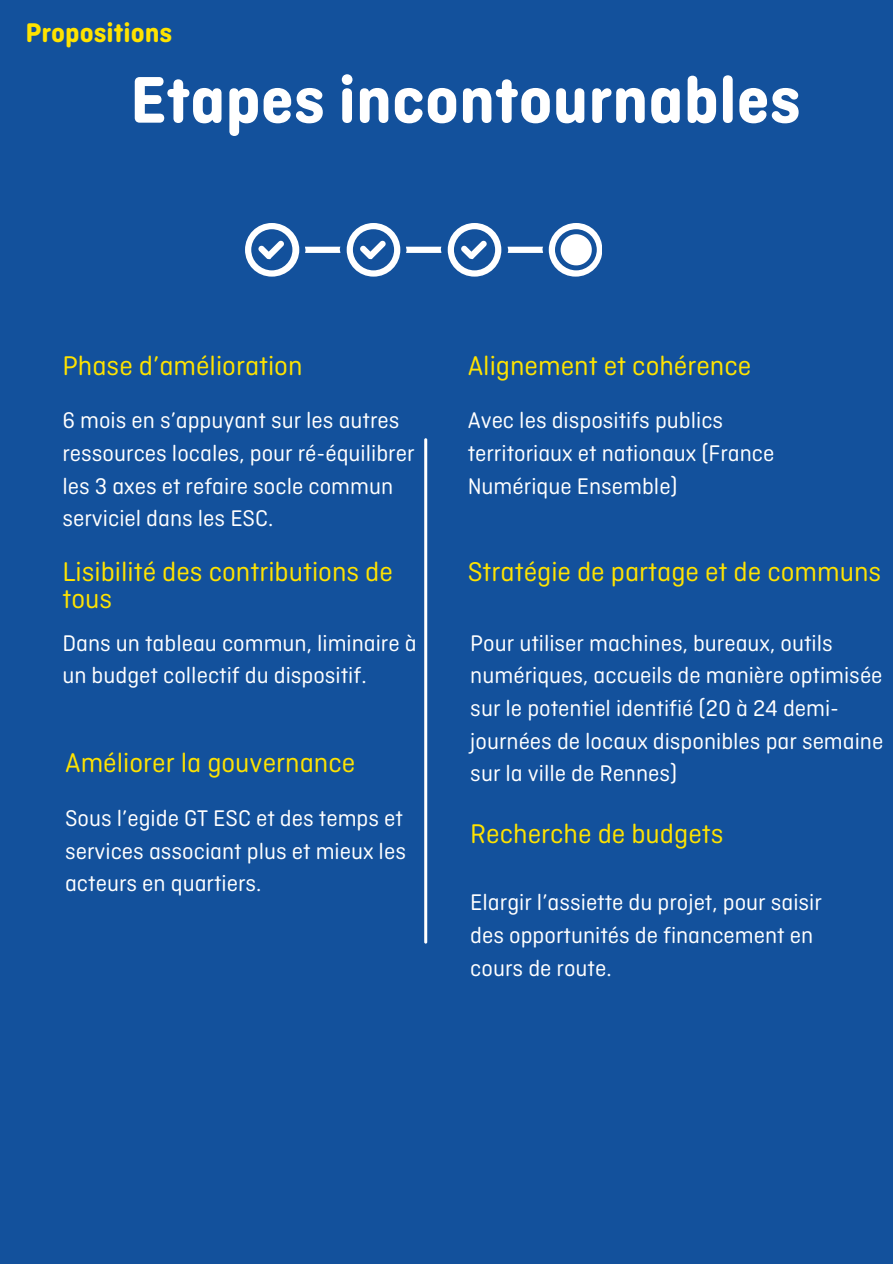
<style>
.page{position:relative;width:893px;height:1264px;background:#fff}
.page>*{position:absolute;margin:0;border:0;box-sizing:border-box;transform-origin:0 0}
.t1{font:700 69.45px "Ciutadella Rounded";color:#fff}
.t2{font:28.5px/27px "Ciutadella Rounded";color:#ffe300}
.t3{font:700 28.5px "Ciutadella Rounded";color:#ffe300}
.t4{font:23.85px/32.7px "Ciutadella Rounded";color:#fff}
</style>
<div class="page">
<div style="left:0;top:0;width:892px;height:1263px;background:#13519c"></div>
<hr style="left:424px;top:438px;width:3px;height:505px;background:#fff;border-radius:2px">
<svg style="left:245px;top:223px;width:54px;height:53px"></svg>
<svg style="left:346px;top:223px;width:54px;height:53px"></svg>
<svg style="left:447px;top:223px;width:54px;height:53px"></svg>
<svg style="left:507px;top:223px;width:94px;height:53px"></svg>
<svg style="left:305px;top:247px;width:35px;height:6px"></svg>
<svg style="left:406px;top:247px;width:35px;height:6px"></svg>
<h3 class="t3" style="left:25px;top:21px;width:148px">Propositions</h3>
<h2 class="t1" style="left:130px;top:71px;width:672px">Etapes incontournables</h2>
<h1 class="t2" style="left:62px;top:354px;width:242px">Phase d’amélioration</h1>
<p class="t4" style="left:62px;top:406px;width:338px">6 mois en s’appuyant sur les autres</p>
<p class="t4" style="left:62px;top:439px;width:353px">ressources locales, pour ré-équilibrer les 3 axes et refaire socle commun serviciel dans les ESC.</p>
<p class="t2" style="left:62px;top:560px;width:332px">Lisibilité des contributions de tous</p>
<p class="t4" style="left:62px;top:628px;width:356px">Dans un tableau commun, liminaire à un budget collectif du dispositif.</p>
<h3 class="t2" style="left:65px;top:751px;width:292px">Améliorer la gouvernance</h3>
<p class="t4" style="left:65px;top:803px;width:342px">Sous l’egide GT ESC et des temps et services associant plus et mieux les acteurs en quartiers.</p>
<h3 class="t2" style="left:467px;top:354px;width:285px">Alignement et cohérence</h3>
<p class="t4" style="left:467px;top:406px;width:308px">Avec les dispositifs publics territoriaux et nationaux (France<br>Numérique Ensemble)</p>
<h3 class="t2" style="left:467px;top:560px;width:415px">Stratégie de partage et de communs</h3>
<p class="t4" style="left:470px;top:628px;width:364px">Pour utiliser machines, bureaux, outils</p>
<p class="t4" style="left:470px;top:661px;width:414px">numériques, accueils de manière optimisée</p>
<p class="t4" style="left:470px;top:693px;width:414px">sur le potentiel identifié (20 à 24 demi&shy;journées de locaux disponibles par semaine</p>
<h3 class="t4" style="left:470px;top:759px;width:208px">sur la ville de Rennes)</h3>
<p class="t2" style="left:470px;top:822px;width:255px">Recherche de budgets</p>
<p class="t4" style="left:470px;top:888px;width:353px">Elargir l’assiette du projet, pour saisir des opportunités de financement en cours de route.</p>
</div>
